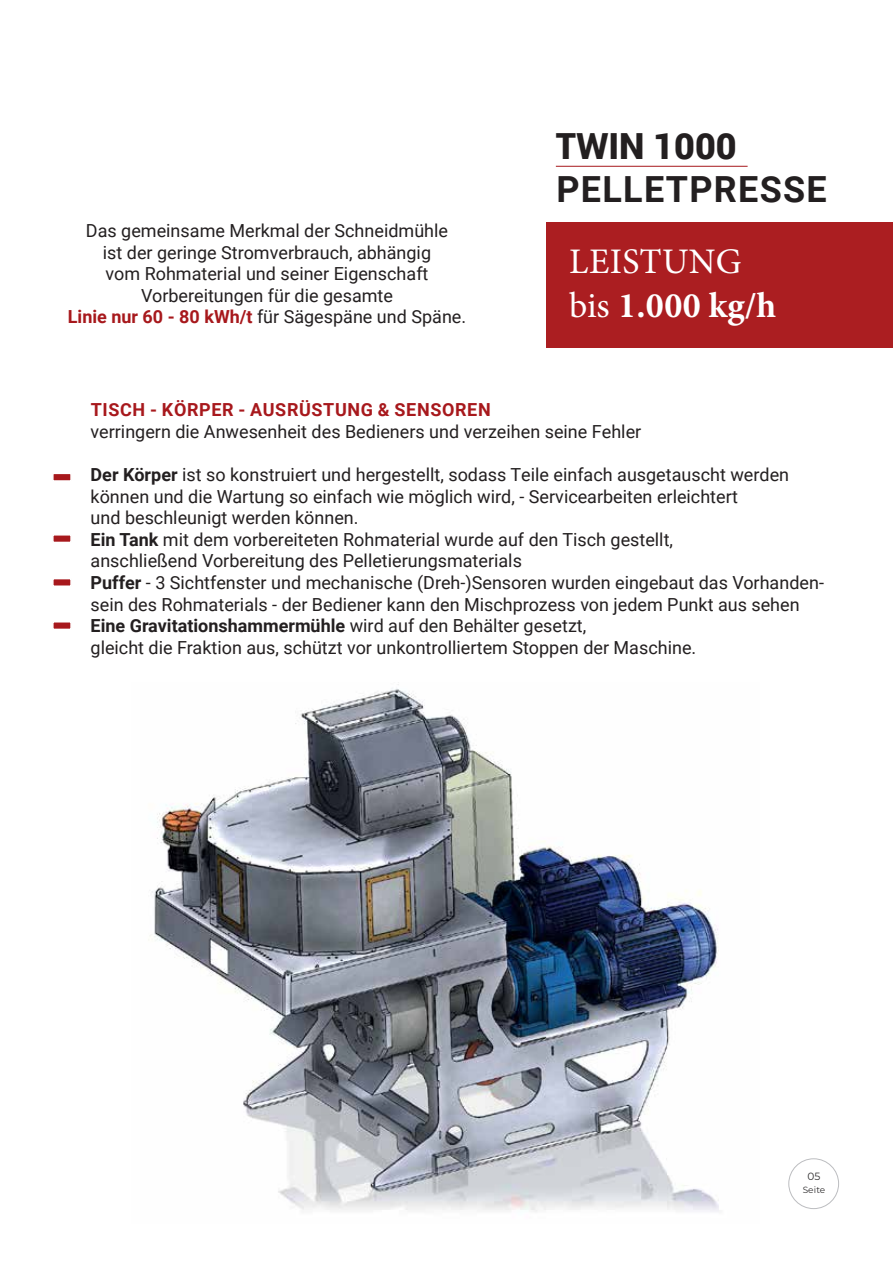
<style>
.page{position:relative;width:893px;height:1263px;background:#fff}
.page>*{position:absolute;margin:0;border:0;box-sizing:border-box;transform-origin:0 0}
.t1{font:36px/43.2px "Minion Pro";letter-spacing:.01em;color:#fff}
.t2{font:700 36px "Roboto";letter-spacing:.035em;color:#231f20}
.t3{font:900 36px "Roboto";color:#231f20}
.t4{font:18px/21.6px "Roboto";color:#231f20;text-align:center}
.t5{font:700 18px "Roboto";letter-spacing:.035em;color:#a7181c}
.t6{font:10.5px "Montserrat";color:#312f30}
.t7{font:9px "Montserrat";letter-spacing:.01em;color:#312f30}
.s1{font-weight:700;color:#a7181c}
.s2{font-weight:700}
</style>
<div class="page">
<div style="left:547px;top:222px;width:346px;height:125px;background:#ab1e21"></div>
<img style="left:150px;top:684px;width:569px;height:528px">
<hr style="left:556px;top:166px;width:192px;height:1px;background:#a7181c">
<div style="left:788px;top:1158px;width:51px;height:51px;border:1px solid #bcbdc0;border-radius:50%"></div>
<div style="left:52px;top:473px;width:20px;height:9px;background:#a7181c;border:2px solid #fff"></div>
<div style="left:52px;top:534px;width:20px;height:9px;background:#a7181c;border:2px solid #fff"></div>
<div style="left:52px;top:578px;width:20px;height:9px;background:#a7181c;border:2px solid #fff"></div>
<div style="left:52px;top:621px;width:20px;height:9px;background:#a7181c;border:2px solid #fff"></div>
<p class="t4" style="left:68px;top:219px;width:400px">Das gemeinsame Merkmal der Schneidmühle<br>ist der geringe Stromverbrauch, abhängig<br>vom Rohmaterial und seiner Eigenschaft Vorbereitungen für die gesamte<br><span class="s1">Linie nur 60 - 80 kWh/t</span> für Sägespäne und Späne.</p>
<h1 class="t3" style="left:556px;top:121px;width:182px">TWIN 1000</h1>
<h1 class="t2" style="left:556px;top:164px;width:272px">PELLETPRESSE</h1>
<h1 class="t1" style="left:569px;top:240px;width:209px">LEISTUNG bis <span class="s2">1.000 kg/h</span></h1>
<p class="t5" style="left:91px;top:397px;width:401px">TISCH - KÖRPER - AUSRÜSTUNG &amp; SENSOREN</p>
<p class="t4" style="left:91px;top:420px;width:552px">verringern die Anwesenheit des Bedieners und verzeihen seine Fehler</p>
<p class="t4" style="left:91px;top:463px;width:735px;text-align:left"><span class="s2">Der Körper</span> ist so konstruiert und hergestellt, sodass Teile einfach ausgetauscht werden können und die Wartung so einfach wie möglich wird, - Servicearbeiten erleichtert<br>und beschleunigt werden können.<br><span class="s2">Ein Tank</span> mit dem vorbereiteten Rohmaterial wurde auf den Tisch gestellt,<br>anschließend Vorbereitung des Pelletierungsmaterials<br><span class="s2">Puffer</span> - 3 Sichtfenster und mechanische (Dreh-)Sensoren wurden eingebaut das Vorhanden&shy;sein des Rohmaterials - der Bediener kann den Mischprozess von jedem Punkt aus sehen <span class="s2">Eine Gravitationshammermühle</span> wird auf den Behälter gesetzt,<br>gleicht die Fraktion aus, schützt vor unkontrolliertem Stoppen der Maschine.</p>
<p class="t6" style="left:807px;top:1169px;width:14px">05</p>
<p class="t7" style="left:803px;top:1184px;width:24px">Seite</p>
</div>
